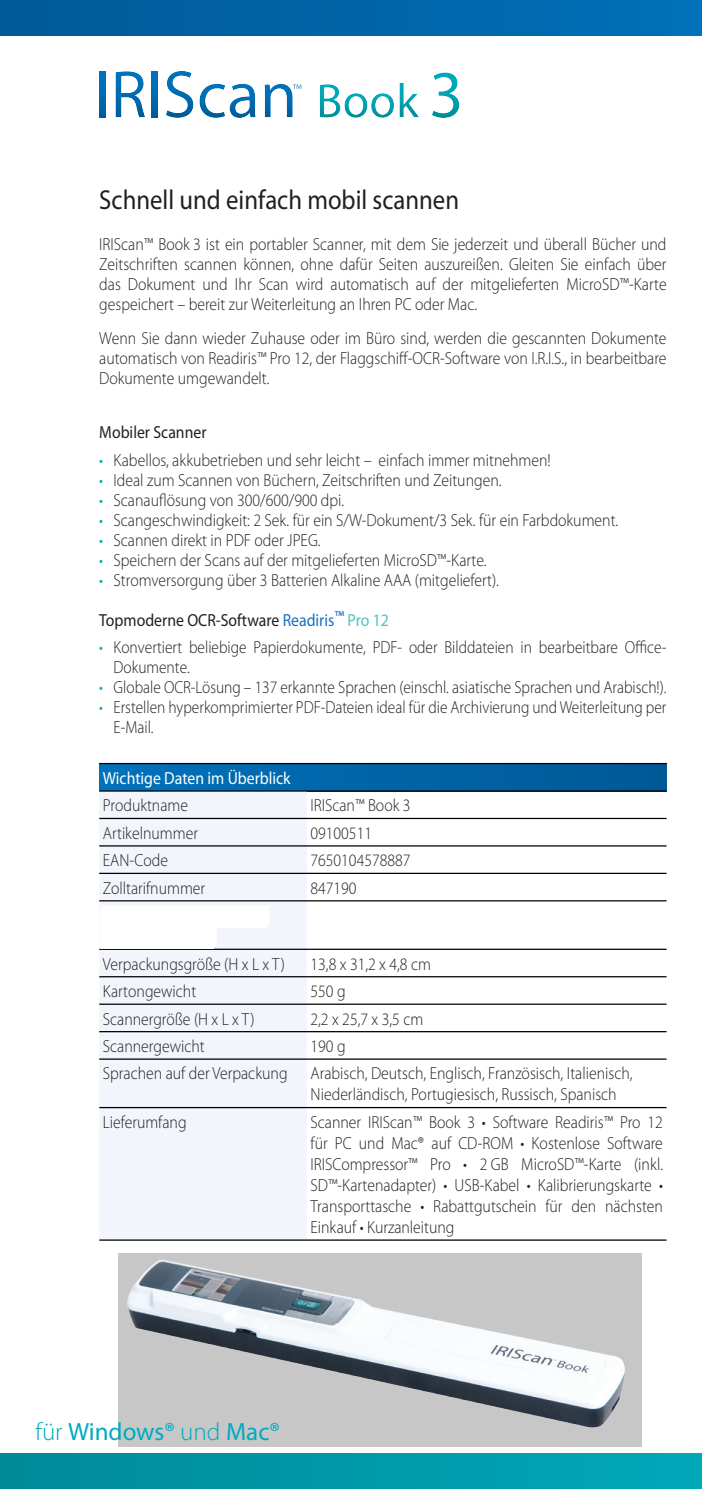
<style>
.page{position:relative;width:702px;height:1489px;background:#fff}
.page>*{position:absolute;margin:0;border:0;box-sizing:border-box;transform-origin:0 0}
.t1{font:27.5px "Myriad Pro";color:#231f20;scale:.9 1}
.t2{font:25px "Myriad Pro";color:#00abbf}
.t3{font:300 17.5px/20px "Myriad Pro";color:#231f20;text-align:justify;scale:.9 1}
.t4{font:300 17.5px "Myriad Pro";color:#231f20;scale:.88 1}
.t5{font:17.5px "Myriad Pro";color:#231f20;scale:.9 1}
.t6{font:17.5px "Myriad Pro";color:#fff;scale:.9 1}
.t7{font:300 17.5px "Myriad Pro";color:#00abbf;scale:.9 1}
.t8{font:17.5px "Myriad Pro";color:#4dc3c5;scale:.9 1}
.t9{font:300 17.5px "Myriad Pro";color:#00abbf;scale:.88 1}
.t10{font:17.5px "Myriad Pro";color:#176fc0;scale:.9 1}
.s1{color:#176fc0}
.s2{font-weight:300}
</style>
<div class="page">
<div style="left:0;top:0;width:702px;height:35px;background:linear-gradient(to right,#005a96,#0070b9)"></div>
<svg style="left:0;top:1453px;width:702px;height:35px;background:#008e9d"></svg>
<img style="left:77px;top:1239px;width:617px;height:249px">
<div style="left:99px;top:763px;width:567px;height:28px;background:linear-gradient(to right,#0071bb,#005995)"></div>
<div style="left:99px;top:791px;width:208px;height:448px;background:#f2f5fb"></div>
<hr style="left:99px;top:763px;width:208px;height:1px;background:#000">
<hr style="left:307px;top:763px;width:359px;height:1px;background:#000">
<hr style="left:99px;top:790px;width:208px;height:1px;background:#000">
<hr style="left:307px;top:790px;width:359px;height:1px;background:#000">
<hr style="left:99px;top:817px;width:208px;height:2px;background:#000">
<hr style="left:307px;top:817px;width:359px;height:2px;background:#000">
<hr style="left:99px;top:845px;width:208px;height:1px;background:#000">
<hr style="left:307px;top:845px;width:359px;height:1px;background:#000">
<hr style="left:99px;top:872px;width:208px;height:2px;background:#000">
<hr style="left:307px;top:872px;width:359px;height:2px;background:#000">
<hr style="left:99px;top:900px;width:208px;height:1px;background:#000">
<hr style="left:307px;top:900px;width:359px;height:1px;background:#000">
<hr style="left:99px;top:948px;width:208px;height:1px;background:#000">
<hr style="left:307px;top:948px;width:359px;height:1px;background:#000">
<hr style="left:99px;top:976px;width:208px;height:1px;background:#000">
<hr style="left:307px;top:976px;width:359px;height:1px;background:#000">
<hr style="left:99px;top:1003px;width:208px;height:1px;background:#000">
<hr style="left:307px;top:1003px;width:359px;height:1px;background:#000">
<hr style="left:99px;top:1030px;width:208px;height:2px;background:#000">
<hr style="left:307px;top:1030px;width:359px;height:2px;background:#000">
<hr style="left:99px;top:1058px;width:208px;height:1px;background:#000">
<hr style="left:307px;top:1058px;width:359px;height:1px;background:#000">
<hr style="left:99px;top:1106px;width:208px;height:2px;background:#000">
<hr style="left:307px;top:1106px;width:359px;height:2px;background:#000">
<hr style="left:99px;top:1239px;width:208px;height:1px;background:#000">
<hr style="left:307px;top:1239px;width:359px;height:1px;background:#000">
<svg style="left:99px;top:72px;width:6px;height:45px"></svg>
<svg style="left:115px;top:71px;width:30px;height:46px"></svg>
<svg style="left:152px;top:72px;width:6px;height:45px"></svg>
<svg style="left:166px;top:71px;width:27px;height:47px"></svg>
<svg style="left:199px;top:84px;width:57px;height:34px"></svg>
<svg style="left:264px;top:84px;width:37px;height:33px"></svg>
<svg style="left:320px;top:83px;width:99px;height:35px"></svg>
<svg style="left:432px;top:72px;width:27px;height:46px"></svg>
<div style="left:100px;top:908px;width:167px;height:20px;background:#fff"></div>
<div style="left:100px;top:929px;width:114px;height:20px;background:#fff"></div>
<h1 class="t1" style="left:99px;top:185px;width:401px">Schnell und einfach mobil scannen</h1>
<p class="t3" style="left:99px;top:234px;width:632px">IRIScan™ Book 3 ist ein portabler Scanner, mit dem Sie jederzeit und überall Bücher und Zeitschriften scannen können, ohne dafür Seiten auszureißen. Gleiten Sie einfach über das Dokument und Ihr Scan wird automatisch auf der mitgelieferten MicroSD -™ Karte gespeichert – bereit zur Weiterleitung an Ihren PC oder Mac.</p>
<p class="t3" style="left:99px;top:328px;width:632px">Wenn Sie dann wieder Zuhause oder im Büro sind, werden die gescannten Dokumente automatisch von Readiris™ Pro 12, der Flaggschiff-OCR-Software von i n. ,S.I.R.I bearbeitbare Dokumente umgewandelt.</p>
<p class="t5" style="left:99px;top:423px;width:121px">Mobiler Scanner</p>
<p class="t3" style="left:114px;top:450px;width:487px">Kabellos, akkubetrieben und sehr leicht – einfach immer mitnehmen!</p>
<p class="t7" style="left:99px;top:450px;width:6px">•</p>
<p class="t7" style="left:99px;top:470px;width:6px">•</p>
<p class="t7" style="left:99px;top:490px;width:6px">•</p>
<p class="t7" style="left:99px;top:510px;width:6px">•</p>
<p class="t7" style="left:99px;top:530px;width:6px">•</p>
<p class="t7" style="left:99px;top:550px;width:6px">•</p>
<p class="t7" style="left:99px;top:570px;width:6px">•</p>
<p class="t3" style="left:114px;top:470px;width:432px">Ideal zum Scannen von Büchern, Zeitschriften und Zeitungen.</p>
<p class="t3" style="left:114px;top:490px;width:258px">Scanauflösung von 300/600/900 dpi.</p>
<p class="t3" style="left:114px;top:510px;width:562px">Scangeschwindigkeit 2: Sek. für ein W/ S -Dokument/3 Sek. für ein Farbdokument.</p>
<p class="t3" style="left:114px;top:530px;width:231px">Scannen direkt in PDF oder JPEG.</p>
<p class="t3" style="left:114px;top:550px;width:416px">Speichern der Scans auf der mitgelieferten MicroSD -™ Karte.</p>
<p class="t3" style="left:114px;top:570px;width:429px">Stromversorgung über 3 Batterien Alkaline AAA (mitgeliefert .(</p>
<p class="t10" style="left:334px;top:607px;width:12px">™</p>
<p class="t5" style="left:99px;top:610px;width:263px">Topmoderne OCR-Software <span class="s1">Readiris</span></p>
<p class="t4" style="left:114px;top:657px;width:88px">Dokumente.</p>
<p class="t8" style="left:347px;top:610px;width:47px">Pro 12</p>
<p class="t4" style="left:114px;top:637px;width:629px">Konvertiert beliebige Papierdokumente, PDF- oder Bilddateien in bearbeitbare Office-</p>
<p class="t9" style="left:99px;top:637px;width:6px">•</p>
<p class="t9" style="left:99px;top:677px;width:6px">•</p>
<p class="t9" style="left:99px;top:697px;width:6px">•</p>
<p class="t4" style="left:114px;top:677px;width:630px">Globale OCR-Lösung – 137 erkannte Sprachen (einschl. asiatische Sprachen und Arabisch .(!</p>
<p class="t4" style="left:114px;top:697px;width:629px">Erstellen hyperkomprimierter PDF-Dateien ideal für die Archivierung und Weiterleitung per</p>
<p class="t4" style="left:114px;top:717px;width:47px">-E Mail.</p>
<p class="t6" style="left:103px;top:768px;width:210px">Wichtige Daten im Überblick</p>
<p class="t3" style="left:103px;top:795px;width:96px">Produktname</p>
<p class="t3" style="left:310px;top:795px;width:113px">IRIScan™ Book 3</p>
<p class="t3" style="left:103px;top:823px;width:107px">Artikelnummer</p>
<p class="t3" style="left:310px;top:823px;width:70px">09100511</p>
<p class="t3" style="left:103px;top:850px;width:74px">EAN-Code</p>
<p class="t3" style="left:310px;top:850px;width:113px">7650104578887</p>
<p class="t3" style="left:103px;top:878px;width:115px">Zolltarifnummer</p>
<p class="t3" style="left:310px;top:878px;width:53px">847190</p>
<p class="t3" style="left:103px;top:954px;width:204px">Verpackungsgröße )TxLxH(</p>
<p class="t3" style="left:310px;top:954px;width:135px">13,8 x 31,2 x 4,8 cm</p>
<p class="t3" style="left:103px;top:981px;width:105px">Kartongewicht</p>
<p class="t3" style="left:310px;top:981px;width:40px">550 g</p>
<p class="t3" style="left:103px;top:1008px;width:170px">Scannergröße )TxLxH(</p>
<p class="t3" style="left:310px;top:1008px;width:127px">2,2 x 25,7 x 3,5 cm</p>
<p class="t3" style="left:103px;top:1036px;width:115px">Scannergewicht</p>
<p class="t3" style="left:310px;top:1036px;width:40px">190 g</p>
<p class="t3" style="left:103px;top:1063px;width:207px">Sprachen auf der Verpackung</p>
<p class="t3" style="left:310px;top:1063px;width:359px">Arabisch, Deutsch, Englisch, Französisch, Italienisch,</p>
<p class="t3" style="left:103px;top:1112px;width:95px">Lieferumfang</p>
<p class="t3" style="left:310px;top:1081px;width:393px;line-height:27.5px">Niederländisch, Portugiesisch, Russisch, Spanisch<br>Scanner IRIScan™ Book 3 • Software Readiris™ Pro 12</p>
<p class="t3" style="left:310px;top:1132px;width:393px;line-height:21px;text-align:right">für PC und Mac® auf CD-ROM • Kostenlose Software (inkl.</p>
<p class="t3" style="left:310px;top:1154px;width:120px">IRISCompressor™</p>
<p class="t3" style="left:310px;top:1175px;width:393px">SD -™ Kartenadapter) • USB-Kabel • Kalibrierungskarte •</p>
<p class="t3" style="left:605px;top:1196px;width:66px">nächsten</p>
<p class="t3" style="left:521px;top:1154px;width:113px">MicroSD -™ Karte</p>
<p class="t3" style="left:480px;top:1154px;width:34px">2GB</p>
<p class="t3" style="left:430px;top:1154px;width:24px">Pro</p>
<p class="t3" style="left:463px;top:1154px;width:6px">•</p>
<p class="t3" style="left:545px;top:1196px;width:21px">für</p>
<p class="t3" style="left:310px;top:1195px;width:161px;line-height:21px">Transporttasche<br>Einkauf • Kurzanleitung</p>
<p class="t3" style="left:433px;top:1196px;width:116px">Rabattgutschein</p>
<p class="t3" style="left:571px;top:1196px;width:29px">den</p>
<p class="t3" style="left:420px;top:1196px;width:6px">•</p>
<h2 class="t2" style="left:35px;top:1417px;width:246px"><span class="s2">für</span> Windows® <span class="s2">und</span> MacR</h2>
</div>
